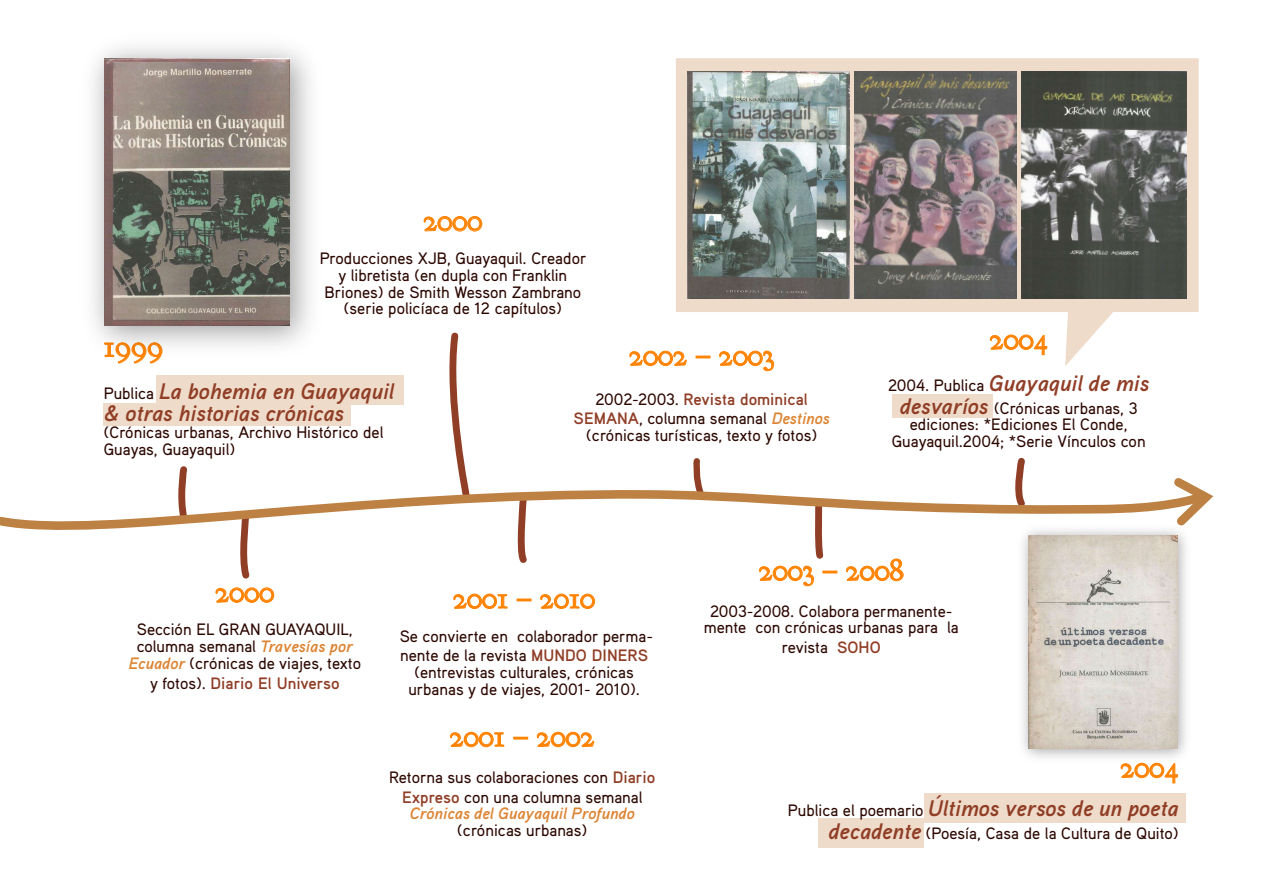
<style>
.page{position:relative;width:1263px;height:893px;background:#fff}
.page>*{position:absolute;margin:0;border:0;box-sizing:border-box;transform-origin:0 0}
.t1{font:31.5px "Goudy Bookletter 1911";color:#ff8200}
.t2{font:italic 700 22.5px/22.5px "Aaux Pro";color:#903e26}
.t3{font:500 16.5px/16.8px "Aaux Pro";color:#2c0700;text-align:center}
.t4{font:italic 700 16.5px "Aaux Pro";color:#dd8433}
.t5{font:700 16.5px "Aaux Pro";color:#903e26}
.s1{font-weight:500;font-style:normal;font-size:16.5px;color:#2c0700}
.s2{font-family:"Myriad Pro"}
.s3{font-weight:700;color:#903e26}
.s4{font-weight:700;font-style:italic;color:#dd8433}
.s5{font-weight:700;font-style:italic;font-size:22.5px;color:#903e26}
.s6{font-weight:500;color:#2c0700}
</style>
<div class="page">
<svg style="left:676px;top:58px;width:522px;height:308px"></svg>
<div style="left:924px;top:794px;width:261px;height:29px;background:#efdbca"></div>
<div style="left:818px;top:818px;width:106px;height:30px;background:#efdbca"></div>
<div style="left:893px;top:394px;width:100px;height:24px;background:#efdbca"></div>
<div style="left:156px;top:375px;width:247px;height:29px;background:#efdbca"></div>
<div style="left:104px;top:403px;width:247px;height:22px;background:#efdbca"></div>
<svg style="left:178px;top:466px;width:9px;height:18px"></svg>
<svg style="left:693px;top:458px;width:9px;height:26px"></svg>
<svg style="left:1015px;top:457px;width:10px;height:27px"></svg>
<svg style="left:517px;top:540px;width:10px;height:23px"></svg>
<svg style="left:1174px;top:478px;width:17px;height:6px"></svg>
<svg style="left:449px;top:332px;width:19px;height:152px"></svg>
<svg style="left:0;top:484px;width:1214px;height:56px"></svg>
<svg style="left:1121px;top:769px;width:57px;height:15px"></svg>
<img style="left:1011px;top:519px;width:187px;height:250px">
<img style="left:1028px;top:536px;width:149px;height:213px">
<img style="left:687px;top:72px;width:162px;height:226px">
<img style="left:1021px;top:72px;width:166px;height:226px">
<img style="left:854px;top:72px;width:163px;height:226px">
<svg style="left:423px;top:216px;width:60px;height:16px"></svg>
<svg style="left:215px;top:508px;width:59px;height:95px"></svg>
<svg style="left:450px;top:731px;width:55px;height:16px"></svg>
<svg style="left:513px;top:737px;width:15px;height:2px"></svg>
<svg style="left:537px;top:731px;width:58px;height:16px"></svg>
<svg style="left:453px;top:593px;width:55px;height:16px"></svg>
<svg style="left:517px;top:599px;width:14px;height:2px"></svg>
<svg style="left:540px;top:593px;width:55px;height:16px"></svg>
<svg style="left:629px;top:350px;width:58px;height:16px"></svg>
<svg style="left:696px;top:356px;width:14px;height:2px"></svg>
<svg style="left:719px;top:350px;width:55px;height:21px"></svg>
<svg style="left:759px;top:496px;width:78px;height:90px"></svg>
<svg style="left:846px;top:558px;width:58px;height:23px"></svg>
<svg style="left:990px;top:334px;width:58px;height:21px"></svg>
<img style="left:92px;top:47px;width:219px;height:317px">
<img style="left:105px;top:58px;width:185px;height:268px">
<h1 class="t1" style="left:423px;top:200px;width:61px">2000</h1>
<p class="t3" style="left:320px;top:249px;width:268px">Producciones XJB, Guayaquil. Creador y libretista (en dupla con Franklin Briones) de Smith Wesson Zambrano (serie policíaca de 12 capítulos)</p>
<h1 class="t1" style="left:104px;top:326px;width:61px">1999</h1>
<h2 class="t2" style="left:104px;top:379px;width:292px"><span class="s1">Publica</span> La bohemia en Guayaquil &amp; otras historias crónicas</h2>
<p class="t3" style="left:104px;top:423px;width:281px;text-align:left">(Crónicas urbanas, Archivo Histórico del<br>Guayas, Guayaquil)</p>
<h1 class="t1" style="left:629px;top:335px;width:147px">2002 <span class="s2">–</span> 2003</h1>
<p class="t3" style="left:574px;top:388px;width:258px;line-height:19.8px">2002-2003. <span class="s3">Revista dominical<br>SEMANA</span>, columna semanal <span class="s4">Destinos</span></p>
<p class="t3" style="left:586px;top:427px;width:232px">(crónicas turísticas, texto y fotos)</p>
<h1 class="t1" style="left:989px;top:319px;width:60px">2004</h1>
<h2 class="t2" style="left:888px;top:371px;width:263px"><span class="s1">2004. Publica</span> Guayaquil de mis</h2>
<p class="t3" style="left:892px;top:399px;width:255px"><span class="s5">desvaríos</span> (Crónicas urbanas, 3 ediciones: *Ediciones El Conde,<br>Guayaquil.2004; *Serie Vínculos con</p>
<h1 class="t1" style="left:215px;top:571px;width:61px">2000</h1>
<p class="t3" style="left:128px;top:621px;width:234px">Sección EL GRAN GUAYAQUIL, columna semanal <span class="s4">Travesías por<br>Ecuador</span> (crónicas de viajes, texto</p>
<p class="t5" style="left:150px;top:672px;width:191px"><span class="s6">y fotos).</span> Diario El Universo</p>
<h1 class="t1" style="left:453px;top:578px;width:144px">2001 <span class="s2">–</span> 2010</h1>
<p class="t3" style="left:400px;top:625px;width:255px;line-height:19.8px;text-align:left">Se convierte en colaborador perma&shy;nente de la revista <span class="s3">MUNDO DINERS</span></p>
<p class="t3" style="left:408px;top:664px;width:233px">(entrevistas culturales, crónicas urbanas y de viajes, 2001- 2010).</p>
<h1 class="t1" style="left:450px;top:716px;width:147px">2001 <span class="s2">–</span> 2002</h1>
<p class="t3" style="left:389px;top:767px;width:268px;line-height:19.8px">Retorna sus colaboraciones con <span class="s3">Diario<br>Expreso</span> con una columna semanal</p>
<p class="t4" style="left:410px;top:803px;width:227px">Crónicas del Guayaquil Profundo</p>
<p class="t3" style="left:457px;top:821px;width:131px">(crónicas urbanas)</p>
<h1 class="t1" style="left:759px;top:550px;width:147px">2003 <span class="s2">–</span> 2008</h1>
<p class="t3" style="left:704px;top:602px;width:257px">2003-2008. Colabora permanente&shy;mente con crónicas urbanas para la</p>
<p class="t3" style="left:782px;top:639px;width:100px">revista <span class="s3">SOHO</span></p>
<h1 class="t1" style="left:1120px;top:747px;width:60px">2004</h1>
<h2 class="t2" style="left:788px;top:797px;width:392px"><span class="s1">Publica el poemario</span> Últimos versos de un poeta</h2>
<p class="t3" style="left:828px;top:824px;width:352px"><span class="s5">decadente</span> (Poesía, Casa de la Cultura de Quito)</p>
</div>
